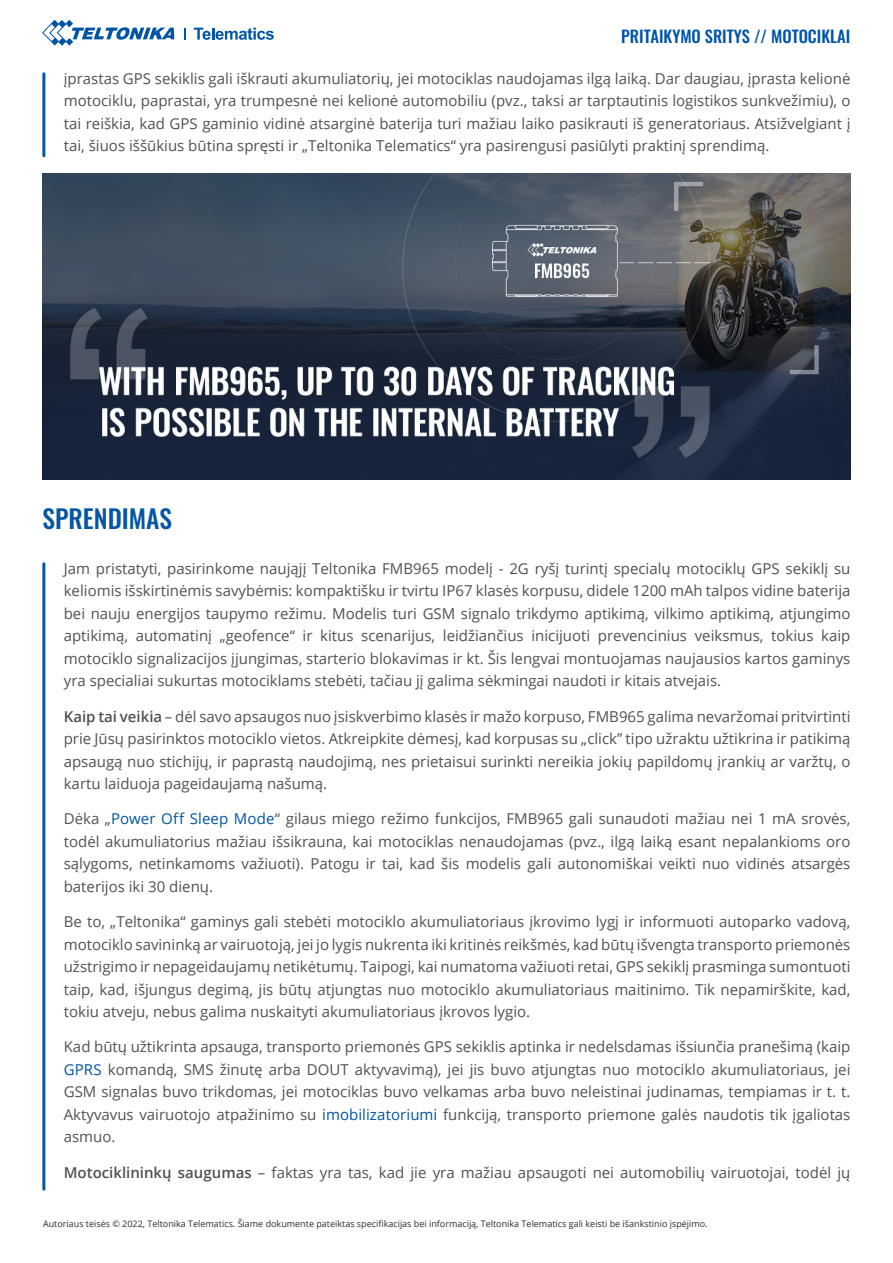
<style>
.page{position:relative;width:893px;height:1263px;background:#fff}
.page>*{position:absolute;margin:0;border:0;box-sizing:border-box;transform-origin:0 0}
.t1{font:500 25.5px "Oswald";color:#0556a5}
.t2{font:500 16.5px "Oswald";color:#0054a6}
.t3{font:15px/22.5px "Open Sans";color:#515153;text-align:justify}
.t4{font:9px "Open Sans";color:#2e2e2f}
.s1{font-weight:600}
.s2{color:#0054a6}
</style>
<div class="page">
<svg style="left:184px;top:28px;width:1px;height:12px"></svg>
<svg style="left:42px;top:20px;width:132px;height:26px"></svg>
<svg style="left:194px;top:28px;width:80px;height:12px"></svg>
<hr style="left:42px;top:74px;width:3px;height:82px;background:#0556a5">
<hr style="left:42px;top:564px;width:3px;height:625px;background:#0556a5">
<img style="left:43px;top:173px;width:808px;height:306px">
<p class="t2" style="left:621px;top:28px;width:231px">PRITAIKYMO SRITYS // MOTOCIKLAI</p>
<p class="t3" style="left:64px;top:67px;width:788px">įprastas GPS sekiklis gali iškrauti akumuliatorių, jei motociklas naudojamas ilgą laiką. Dar daugiau, įprasta kelionė motociklu, paprastai, yra trumpesnė nei kelionė automobiliu (pvz., taksi ar tarptautinis logistikos sunkvežimiu), o tai reiškia, kad GPS gaminio vidinė atsarginė baterija turi mažiau laiko pasikrauti iš generatoriaus. Atsižvelgiant į tai, šiuos iššūkius būtina spręsti ir „Teltonika Telematics“ yra pasirengusi pasiūlyti praktinį sprendimą.</p>
<h1 class="t1" style="left:43px;top:505px;width:131px">SPRENDIMAS</h1>
<p class="t3" style="left:64px;top:557px;width:788px">Jam pristatyti, pasirinkome naująjį Teltonika FMB965 modelį - 2G ryšį turintį specialų motociklų GPS sekiklį su keliomis išskirtinėmis savybėmis: kompaktišku ir tvirtu IP67 klasės korpusu, didele 1200 mAh talpos vidine baterija bei nauju energijos taupymo režimu. Modelis turi GSM signalo trikdymo aptikimą, vilkimo aptikimą, atjungimo aptikimą, automatinį „geofence“ ir kitus scenarijus, leidžiančius inicijuoti prevencinius veiksmus, tokius kaip motociklo signalizacijos įjungimas, starterio blokavimas ir kt. Šis lengvai montuojamas naujausios kartos gaminys yra specialiai sukurtas motociklams stebėti, tačiau jį galima sėkmingai naudoti ir kitais atvejais.</p>
<p class="t3" style="left:64px;top:704px;width:788px"><span class="s1">Kaip tai veikia</span> – dėl savo apsaugos nuo įsiskverbimo klasės ir mažo korpuso, FMB965 galima nevaržomai pritvirtinti prie Jūsų pasirinktos motociklo vietos. Atkreipkite dėmesį, kad korpusas su „click” tipo užraktu užtikrina ir patikimą apsaugą nuo stichijų, ir paprastą naudojimą, nes prietaisui surinkti nereikia jokių papildomų įrankių ar varžtų, o kartu laiduoja pageidaujamą našumą.</p>
<p class="t3" style="left:64px;top:807px;width:788px">Dėka „<span class="s2">Power Off Sleep Mode</span>“ gilaus miego režimo funkcijos, FMB965 gali sunaudoti mažiau nei 1 mA srovės, todėl akumuliatorius mažiau išsikrauna, kai motociklas nenaudojamas (pvz., ilgą laiką esant nepalankioms oro sąlygoms, netinkamoms važiuoti). Patogu ir tai, kad šis modelis gali autonomiškai veikti nuo vidinės atsargės baterijos iki 30 dienų.</p>
<p class="t3" style="left:64px;top:910px;width:788px">Be to, „Teltonika“ gaminys gali stebėti motociklo akumuliatoriaus įkrovimo lygį ir informuoti autoparko vadovą, motociklo savininką ar vairuotoją, jei jo lygis nukrenta iki kritinės reikšmės, kad būtų išvengta transporto priemonės užstrigimo ir nepageidaujamų netikėtumų. Taipogi, kai numatoma važiuoti retai, GPS sekiklį prasminga sumontuoti taip, kad, išjungus degimą, jis būtų atjungtas nuo motociklo akumuliatoriaus maitinimo. Tik nepamirškite, kad, tokiu atveju, nebus galima nuskaityti akumuliatoriaus įkrovos lygio.</p>
<p class="t3" style="left:64px;top:1035px;width:788px">Kad būtų užtikrinta apsauga, transporto priemonės GPS sekiklis aptinka ir nedelsdamas išsiunčia pranešimą (kaip <span class="s2">GPRS</span> komandą, SMS žinutę arba DOUT aktyvavimą), jei jis buvo atjungtas nuo motociklo akumuliatoriaus, jei GSM signalas buvo trikdomas, jei motociklas buvo velkamas arba buvo neleistinai judinamas, tempiamas ir t. t.<br>Aktyvavus vairuotojo atpažinimo su <span class="s2">imobilizatoriumi</span> funkciją, transporto priemone galės naudotis tik įgaliotas asmuo.</p>
<p class="t3" style="left:64px;top:1160px;width:788px"><span class="s1">Motociklininkų saugumas</span> – faktas yra tas, kad jie yra mažiau apsaugoti nei automobilių vairuotojai, todėl jų</p>
<p class="t4" style="left:43px;top:1218px;width:666px">Autoriaus teisės © 2022, Teltonika Telematics. Šiame dokumente pateiktas specifikacijas bei informaciją, Teltonika Telematics gali keisti be išankstinio įspėjimo.</p>
</div>
